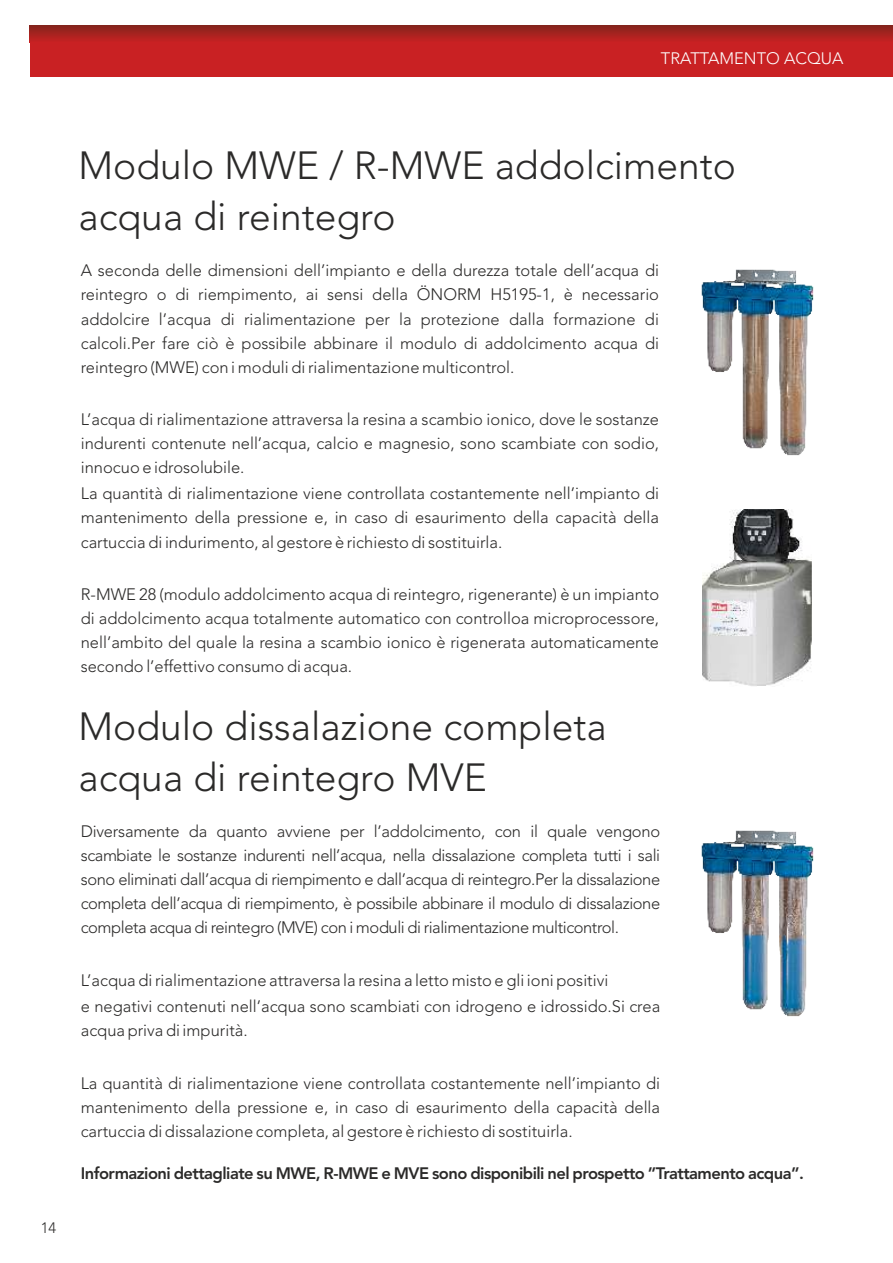
<style>
.page{position:relative;width:893px;height:1263px;background:#fff}
.page>*{position:absolute;margin:0;border:0;box-sizing:border-box;transform-origin:0 0}
.t1{font:300 39px/51.8px "Avenir";color:#2b2a29}
.t2{font:300 16.5px/24px "Avenir";color:#2b2a29;text-align:justify}
.t3{font:800 16.5px "Avenir";letter-spacing:-.035em;color:#2b2a29}
.t4{font:300 16.5px "Avenir";color:#fefefe}
.t5{font:300 15px "Avenir";color:#2b2a29}
</style>
<div class="page">
<svg style="left:30px;top:26px;width:863px;height:51px;fill:#c92123"></svg>
<img style="left:701px;top:269px;width:113px;height:187px">
<img style="left:703px;top:510px;width:109px;height:176px">
<img style="left:701px;top:830px;width:113px;height:187px">
<p class="t4" style="left:661px;top:47px;width:184px">TRATTAMENTO ACQUA</p>
<p class="t5" style="left:41px;top:1218px;width:17px">14</p>
<h1 class="t1" style="left:78px;top:140px;width:659px">Modulo MWE / R-MWE addolcimento acqua di reintegro</h1>
<p class="t2" style="left:81px;top:259px;width:580px">A seconda delle dimensioni dell’impianto e della durezza totale dell’acqua di reintegro o di riempimento, ai sensi della ÖNORM H5195-1, è necessario addolcire l’acqua di rialimentazione per la protezione dalla formazione di calcoli.Per fare ciò è possibile abbinare il modulo di addolcimento acqua di reintegro (MWE) con i moduli di rialimentazione multicontrol.</p>
<p class="t2" style="left:81px;top:407px;width:580px">L’acqua di rialimentazione attraversa la resina a scambio ionico, dove le sostanze indurenti contenute nell’acqua, calcio e magnesio, sono scambiate con sodio, innocuo e idrosolubile.</p>
<p class="t2" style="left:81px;top:482px;width:580px">La quantità di rialimentazione viene controllata costantemente nell’impianto di mantenimento della pressione e, in caso di esaurimento della capacità della cartuccia di indurimento, al gestore è richiesto di sostituirla.</p>
<p class="t2" style="left:81px;top:582px;width:580px">R-MWE 28 (modulo addolcimento acqua di reintegro, rigenerante) è un impianto di addolcimento acqua totalmente automatico con controlloa microprocessore, nell’ambito del quale la resina a scambio ionico è rigenerata automaticamente secondo l’effettivo consumo di acqua.</p>
<h1 class="t1" style="left:78px;top:701px;width:530px">Modulo dissalazione completa acqua di reintegro MVE</h1>
<p class="t2" style="left:81px;top:820px;width:581px">Diversamente da quanto avviene per l’addolcimento, con il quale vengono scambiate le sostanze indurenti nell’acqua, nella dissalazione completa tutti i sali sono eliminati dall’acqua di riempimento e dall’acqua di reintegro.Per la dissalazione completa dell’acqua di riempimento, è possibile abbinare il modulo di dissalazione completa acqua di reintegro (MVE) con i moduli di rialimentazione multicontrol.</p>
<p class="t2" style="left:81px;top:968px;width:529px">L’acqua di rialimentazione attraversa la resina a letto misto e gli ioni positivi</p>
<p class="t2" style="left:81px;top:994px;width:581px">e negativi contenuti nell’acqua sono scambiati con idrogeno e idrossido.Si crea acqua priva di impurità.</p>
<p class="t2" style="left:81px;top:1071px;width:581px">La quantità di rialimentazione viene controllata costantemente nell’impianto di mantenimento della pressione e, in caso di esaurimento della capacità della cartuccia di dissalazione completa, al gestore è richiesto di sostituirla.</p>
<p class="t3" style="left:81px;top:1162px;width:725px">Informazioni dettagliate su MWE, R-MWE e MVE sono disponibili nel prospetto ”Trattamento acqua”.</p>
</div>
